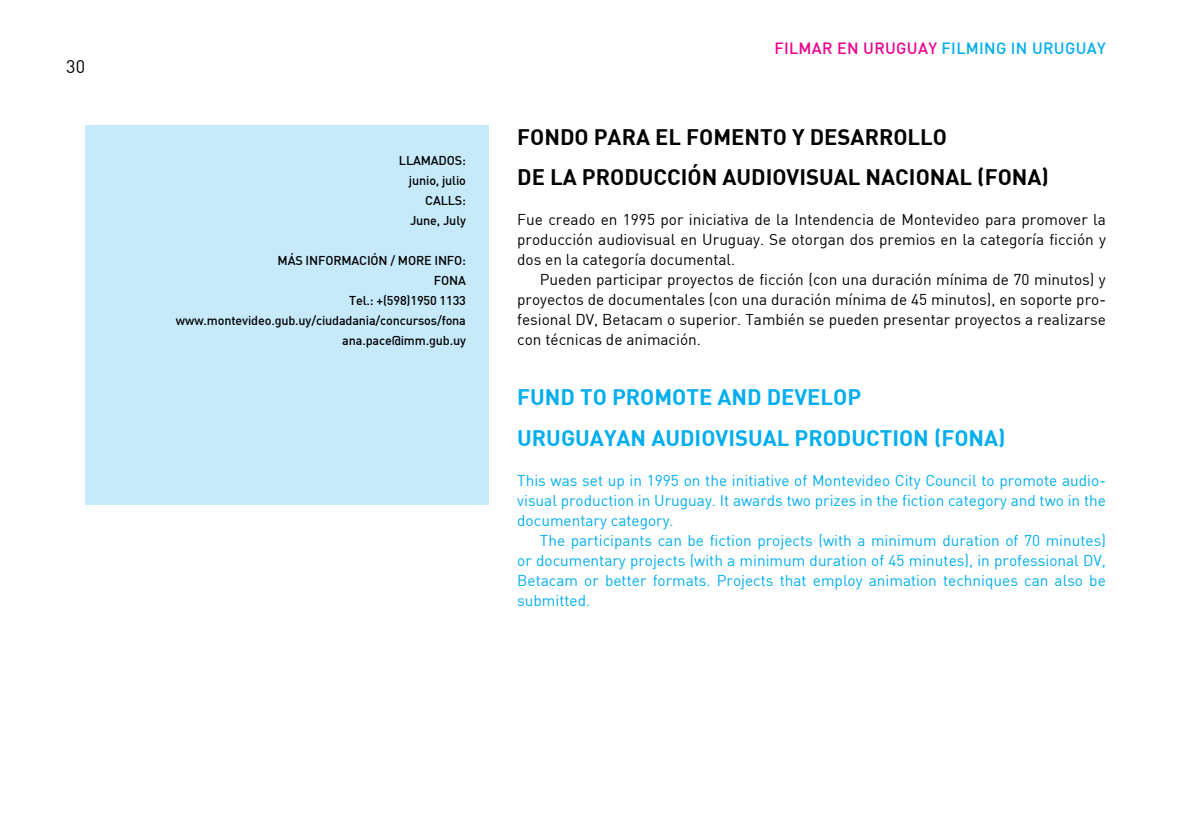
<style>
.page{position:relative;width:1191px;height:840px;background:#fff}
.page>*{position:absolute;margin:0;border:0;box-sizing:border-box;transform-origin:0 0}
.t1{font:700 22px "DIN";color:#000}
.t2{font:700 22px "DIN";color:#00aeef}
.t3{font:18px "DIN";color:#000}
.t4{font:500 16px "DIN";letter-spacing:.02em;color:#00aeef}
.t5{font:15.4px/20px "DIN";color:#000;text-align:justify}
.t6{font:15.4px/20px "DIN";color:#00aeef;text-align:justify}
.t7{font:500 12.6px/20px "DIN";letter-spacing:-.01em;color:#000;text-align:right}
.s1{color:#ec008c}
</style>
<div class="page">
<div style="left:85px;top:125px;width:404px;height:379px;background:#c7eafb"></div>
<p class="t3" style="left:66px;top:55px;width:20px">30</p>
<p class="t7" style="left:399px;top:150px;width:69px">LlamadoS: junio, julio<br>Calls:<br>June, July</p>
<p class="t7" style="left:278px;top:250px;width:65px">MÁS IN FORMA</p>
<p class="t7" style="left:359px;top:250px;width:108px">CIÓN / More Info:</p>
<p class="t7" style="left:434px;top:270px;width:24px">FONA</p>
<p class="t7" style="left:349px;top:290px;width:118px">Tel.: +(598)1950 1133</p>
<p class="t7" style="left:176px;top:310px;width:291px">www.montevideo.gub.uy/ciudadania/concursos/fona</p>
<p class="t7" style="left:342px;top:330px;width:125px">ana.pace@imm.gub.uy</p>
<p class="t4" style="left:774px;top:38px;width:333px"><span class="s1">Filmar en Uruguay</span> Filming in Uruguay</p>
<h1 class="t1" style="left:517px;top:123px;width:28px">FONDO</h1>
<h1 class="t1" style="left:594px;top:123px;width:15px">PARA</h1>
<h1 class="t1" style="left:655px;top:123px;width:60px">EL FOMENTO</h1>
<h1 class="t1" style="left:792px;top:123px;width:47px">Y DESARROLLO</h1>
<h1 class="t1" style="left:517px;top:163px;width:93px">DE LA PRODUCCI</h1>
<h1 class="t1" style="left:687px;top:163px;width:63px">ÓN AUDIOVISUAL</h1>
<h1 class="t1" style="left:865px;top:163px;width:30px">NACIONAL</h1>
<h1 class="t1" style="left:977px;top:163px;width:73px">(FONA)</h1>
<p class="t5" style="left:517px;top:209px;width:590px">Fue creado en 1995 por iniciativa de la Intendencia de Montevideo para promover la producción audiovisual en Uruguay. Se otorgan dos premios en la categoría ficción y dos en la categoría documental.</p>
<p class="t5" style="left:517px;top:269px;width:590px;text-indent:23px">Pueden participar proyectos de ficción (con una duración mínima de 70 minutos) y proyectos de documentales (con una duración mínima de 45 minutos), en soporte pro&shy;fesional DV, Betacam o superior. También se pueden presentar proyectos a realizarse con técnicas de animación.</p>
<h1 class="t2" style="left:517px;top:383px;width:28px">FUND</h1>
<h1 class="t2" style="left:580px;top:383px;width:61px">TO PROMOTE</h1>
<h1 class="t2" style="left:717px;top:383px;width:16px">AND</h1>
<h1 class="t2" style="left:766px;top:383px;width:29px">DEVELOP</h1>
<h1 class="t2" style="left:517px;top:423px;width:30px">URUGUAYAN</h1>
<h1 class="t2" style="left:651px;top:423px;width:28px">AUDIOVISUAL</h1>
<h1 class="t2" style="left:794px;top:423px;width:28px">PRODUCTION</h1>
<h1 class="t2" style="left:934px;top:423px;width:73px">(FONA)</h1>
<p class="t6" style="left:517px;top:469px;width:590px">This was set up in 1995 on the initiative of Montevideo City Council to promote audio&shy;visual production in Uruguay. It awards two prizes in the fiction category and two in the documentary category.</p>
<p class="t6" style="left:517px;top:529px;width:590px;text-indent:23px">The participants can be fiction projects (with a minimum duration of 70 minutes) or documentary projects (with a minimum duration of 45 minutes), in professional DV, Betacam or better formats. Projects that employ animation techniques can also be submitted.</p>
</div>
